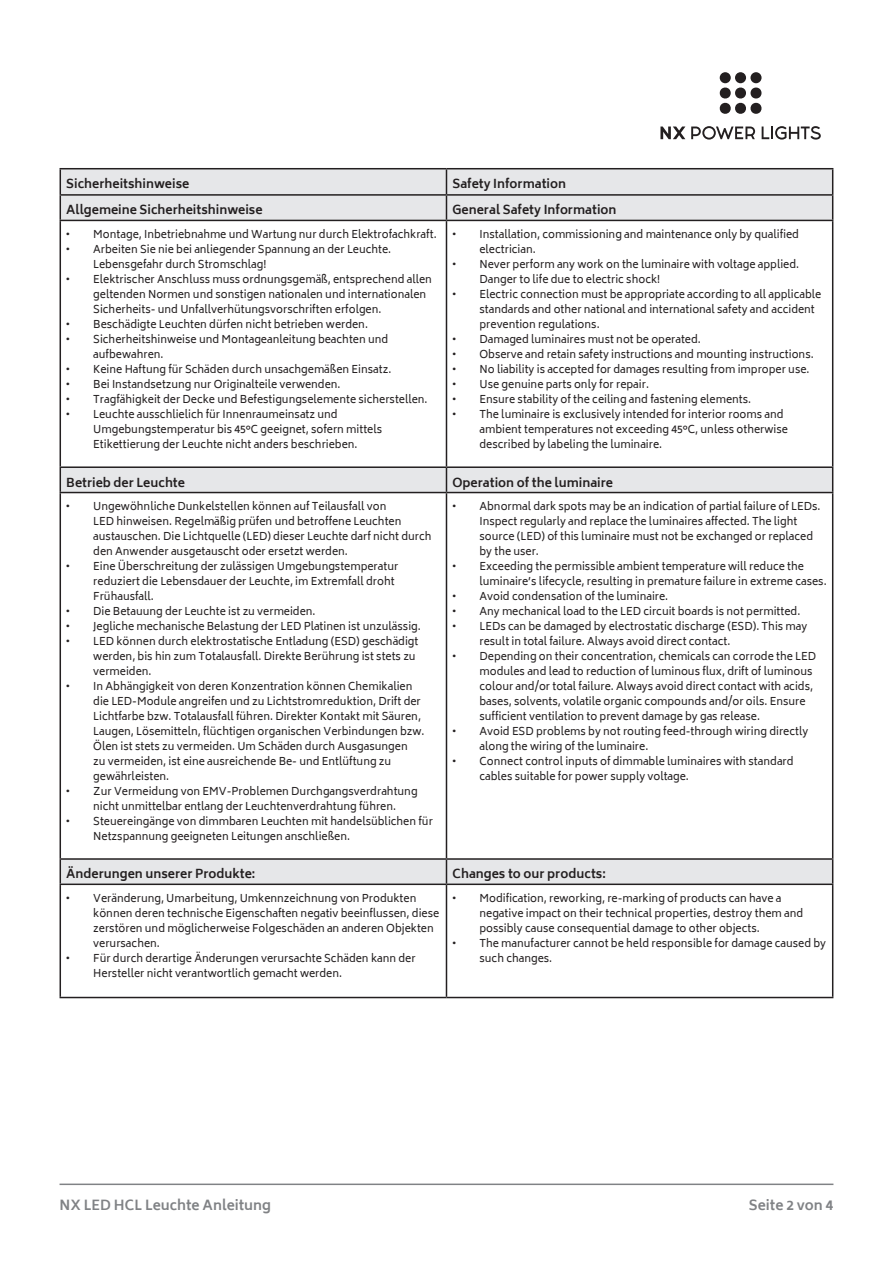
<style>
.page{position:relative;width:893px;height:1263px;background:#fff}
.page>*{position:absolute;margin:0;border:0;box-sizing:border-box;transform-origin:0 0}
.t1{font:700 13.5px "Biryani";color:#808285}
.t2{font:700 12px "Biryani";color:#231f20}
.t3{font:10.5px/15px "Biryani";color:#231f20}
</style>
<div class="page">
<div style="left:720px;top:72px;width:11px;height:11px;background:#231f20;border-radius:50%"></div>
<div style="left:735px;top:72px;width:11px;height:11px;background:#231f20;border-radius:50%"></div>
<div style="left:750px;top:72px;width:11px;height:11px;background:#231f20;border-radius:50%"></div>
<svg style="left:719px;top:87px;width:43px;height:27px"></svg>
<svg style="left:762px;top:126px;width:59px;height:14px"></svg>
<svg style="left:691px;top:126px;width:64px;height:14px"></svg>
<svg style="left:660px;top:127px;width:25px;height:12px"></svg>
<hr style="left:60px;top:1183px;width:773px;height:2px;background:#808285">
<hr style="left:60px;top:168px;width:386px;height:1px;background:#231f20">
<hr style="left:446px;top:168px;width:387px;height:1px;background:#231f20">
<svg style="left:60px;top:169px;width:773px;height:51px;background:#dcdddf"></svg>
<hr style="left:60px;top:220px;width:386px;height:1px;background:#231f20">
<hr style="left:60px;top:221px;width:1px;height:245px;background:#231f20">
<hr style="left:446px;top:220px;width:387px;height:1px;background:#231f20">
<hr style="left:446px;top:221px;width:1px;height:245px;background:#231f20">
<hr style="left:832px;top:221px;width:1px;height:245px;background:#231f20">
<hr style="left:60px;top:466px;width:386px;height:2px;background:#231f20">
<hr style="left:446px;top:466px;width:387px;height:2px;background:#231f20">
<svg style="left:60px;top:467px;width:773px;height:25px;background:#dbdcde"></svg>
<hr style="left:60px;top:492px;width:386px;height:1px;background:#231f20">
<hr style="left:60px;top:493px;width:1px;height:365px;background:#231f20">
<hr style="left:446px;top:492px;width:387px;height:1px;background:#231f20">
<hr style="left:446px;top:493px;width:1px;height:365px;background:#231f20">
<hr style="left:832px;top:493px;width:1px;height:365px;background:#231f20">
<hr style="left:60px;top:858px;width:386px;height:2px;background:#231f20">
<hr style="left:446px;top:858px;width:387px;height:2px;background:#231f20">
<div style="left:60px;top:859px;width:773px;height:24px;background:#e6e7e9"></div>
<hr style="left:60px;top:883px;width:386px;height:2px;background:#231f20">
<hr style="left:60px;top:885px;width:1px;height:112px;background:#231f20">
<hr style="left:446px;top:883px;width:387px;height:2px;background:#231f20">
<hr style="left:446px;top:885px;width:1px;height:112px;background:#231f20">
<hr style="left:832px;top:885px;width:1px;height:112px;background:#231f20">
<hr style="left:60px;top:997px;width:386px;height:1px;background:#231f20">
<hr style="left:446px;top:997px;width:387px;height:1px;background:#231f20">
<p class="t2" style="left:66px;top:177px;width:125px">Sicherheitshinweise</p>
<p class="t2" style="left:452px;top:177px;width:115px">Safety Information</p>
<p class="t2" style="left:66px;top:203px;width:198px">Allgemeine Sicherheitshinweise</p>
<p class="t2" style="left:452px;top:203px;width:165px">General Safety Information</p>
<p class="t3" style="left:66px;top:227px;width:372px">• Montage, Inbetriebnahme und Wartung nur durch Elektrofachkraft.</p>
<p class="t3" style="left:93px;top:242px;width:299px;text-indent:-27px">• Arbeiten Sie nie bei anliegender Spannung an der Leuchte.<br>Lebensgefahr durch Stromschlag!</p>
<p class="t3" style="left:93px;top:272px;width:340px;text-indent:-27px">• Elektrischer Anschluss muss ordnungsgemäß, entsprechend allen geltenden Normen und sonstigen nationalen und internationalen<br>Sicherheits- und Unfallverhütungsvorschriften erfolgen.</p>
<p class="t3" style="left:66px;top:317px;width:303px">• Beschädigte Leuchten dürfen nicht betrieben werden.</p>
<p class="t3" style="left:93px;top:332px;width:296px;text-indent:-27px">• Sicherheitshinweise und Montageanleitung beachten und aufbewahren.</p>
<p class="t3" style="left:66px;top:362px;width:327px">• Keine Haftung für Schäden durch unsachgemäßen Einsatz.</p>
<p class="t3" style="left:66px;top:377px;width:276px">• Bei Instandsetzung nur Originalteile verwenden.</p>
<p class="t3" style="left:66px;top:392px;width:363px">• Tragfähigkeit der Decke und Befestigungselemente sicherstellen.</p>
<p class="t3" style="left:93px;top:407px;width:290px;text-indent:-27px">• Leuchte ausschlielich für Innenraumeinsatz und<br>Umgebungstemperatur bis 45°C geeignet, sofern mittels<br>Etikettierung der Leuchte nicht anders beschrieben.</p>
<p class="t3" style="left:479px;top:227px;width:321px;text-indent:-27px">• Installation, commissioning and maintenance only by qualified electrician.</p>
<p class="t3" style="left:479px;top:257px;width:321px;text-indent:-27px">• Never perform any work on the luminaire with voltage applied.<br>Danger to life due to electric shock!</p>
<p class="t3" style="left:479px;top:287px;width:343px;text-indent:-27px">• Electric connection must be appropriate according to all applicable standards and other national and international safety and accident prevention regulations.</p>
<p class="t3" style="left:452px;top:332px;width:250px">• Damaged luminaires must not be operated.</p>
<p class="t3" style="left:452px;top:347px;width:363px">• Observe and retain safety instructions and mounting instructions.</p>
<p class="t3" style="left:452px;top:362px;width:358px">• No liability is accepted for damages resulting from improper use.</p>
<p class="t3" style="left:452px;top:377px;width:198px">• Use genuine parts only for repair.</p>
<p class="t3" style="left:452px;top:392px;width:300px">• Ensure stability of the ceiling and fastening elements.</p>
<p class="t3" style="left:479px;top:407px;width:310px;text-indent:-27px">• The luminaire is exclusively intended for interior rooms and ambient temperatures not exceeding 45°C, unless otherwise described by labeling the luminaire.</p>
<p class="t2" style="left:66px;top:475px;width:120px">Betrieb der Leuchte</p>
<p class="t2" style="left:452px;top:475px;width:162px">Operation of the luminaire</p>
<p class="t3" style="left:93px;top:499px;width:340px;text-indent:-27px">• Ungewöhnliche Dunkelstellen können auf Teilausfall von<br>LED hinweisen. Regelmäßig prüfen und betroffene Leuchten austauschen. Die Lichtquelle (LED) dieser Leuchte darf nicht durch den Anwender ausgetauscht oder ersetzt werden.</p>
<p class="t3" style="left:93px;top:559px;width:307px;text-indent:-27px">• Eine Überschreitung der zulässigen Umgebungstemperatur reduziert die Lebensdauer der Leuchte, im Extremfall droht<br>Frühausfall.</p>
<p class="t3" style="left:66px;top:604px;width:251px">• Die Betauung der Leuchte ist zu vermeiden.</p>
<p class="t3" style="left:66px;top:619px;width:356px">• Jegliche mechanische Belastung der LED Platinen ist unzulässig.</p>
<p class="t3" style="left:93px;top:634px;width:327px;text-indent:-27px">• LED können durch elektrostatische Entladung (ESD) geschädigt werden, bis hin zum Totalausfall. Direkte Berührung ist stets zu vermeiden.</p>
<p class="t3" style="left:93px;top:679px;width:333px;text-indent:-27px">• In Abhängigkeit von deren Konzentration können Chemikalien die LED-Module angreifen und zu Lichtstromreduktion, Drift der Lichtfarbe bzw. Totalausfall führen. Direkter Kontakt mit Säuren, Laugen, Lösemitteln, flüchtigen organischen Verbindungen bzw.<br>Ölen ist stets zu vermeiden. Um Schäden durch Ausgasungen<br>zu vermeiden, ist eine ausreichende Be- und Entlüftung zu gewährleisten.</p>
<p class="t3" style="left:66px;top:784px;width:353px;text-align:center">• Zur Vermeidung von EMV-Problemen Durchgangsverdrahtung nicht unmittelbar entlang der Leuchtenverdrahtung führen.</p>
<p class="t3" style="left:93px;top:814px;width:341px;text-indent:-27px">• Steuereingänge von dimmbaren Leuchten mit handelsüblichen für<br>Netzspannung geeigneten Leitungen anschließen.</p>
<p class="t3" style="left:479px;top:499px;width:343px;text-indent:-27px">• Abnormal dark spots may be an indication of partial failure of LEDs.<br>Inspect regularly and replace the luminaires affected. The light source (LED) of this luminaire must not be exchanged or replaced by the user.</p>
<p class="t3" style="left:479px;top:559px;width:349px;text-indent:-27px">• Exceeding the permissible ambient temperature will reduce the luminaire’s lifecycle, resulting in premature failure in extreme cases.</p>
<p class="t3" style="left:452px;top:589px;width:217px">• Avoid condensation of the luminaire.</p>
<p class="t3" style="left:452px;top:604px;width:349px">• Any mechanical load to the LED circuit boards is not permitted.</p>
<p class="t3" style="left:479px;top:619px;width:329px;text-indent:-27px">• LEDs can be damaged by electrostatic discharge (ESD). This may result in total failure. Always avoid direct contact.</p>
<p class="t3" style="left:479px;top:649px;width:338px;text-indent:-27px">• Depending on their concentration, chemicals can corrode the LED modules and lead to reduction of luminous flux, drift of luminous colour and/or total failure. Always avoid direct contact with acids, bases, solvents, volatile organic compounds and/or oils. Ensure sufficient ventilation to prevent damage by gas release.</p>
<p class="t3" style="left:479px;top:724px;width:330px;text-indent:-27px">• Avoid ESD problems by not routing feed-through wiring directly along the wiring of the luminaire.</p>
<p class="t3" style="left:479px;top:754px;width:316px;text-indent:-27px">• Connect control inputs of dimmable luminaires with standard cables suitable for power supply voltage.</p>
<p class="t2" style="left:66px;top:867px;width:191px">Änderungen unserer Produkte:</p>
<p class="t2" style="left:452px;top:867px;width:155px">Changes to our products:</p>
<p class="t3" style="left:93px;top:891px;width:347px;text-indent:-27px">• Veränderung, Umarbeitung, Umkennzeichnung von Produkten können deren technische Eigenschaften negativ beeinflussen, diese zerstören und möglicherweise Folgeschäden an anderen Objekten verursachen.</p>
<p class="t3" style="left:93px;top:951px;width:324px;text-indent:-27px">• Für durch derartige Änderungen verursachte Schäden kann der<br>Hersteller nicht verantwortlich gemacht werden.</p>
<p class="t3" style="left:479px;top:891px;width:325px;text-indent:-27px">• Modification, reworking, re-marking of products can have a negative impact on their technical properties, destroy them and possibly cause consequential damage to other objects.</p>
<p class="t3" style="left:479px;top:936px;width:348px;text-indent:-27px">• The manufacturer cannot be held responsible for damage caused by such changes.</p>
<p class="t1" style="left:60px;top:1197px;width:213px">NX LED HCL Leuchte Anleitung</p>
<p class="t1" style="left:749px;top:1197px;width:86px">Seite 2 von 4</p>
</div>
